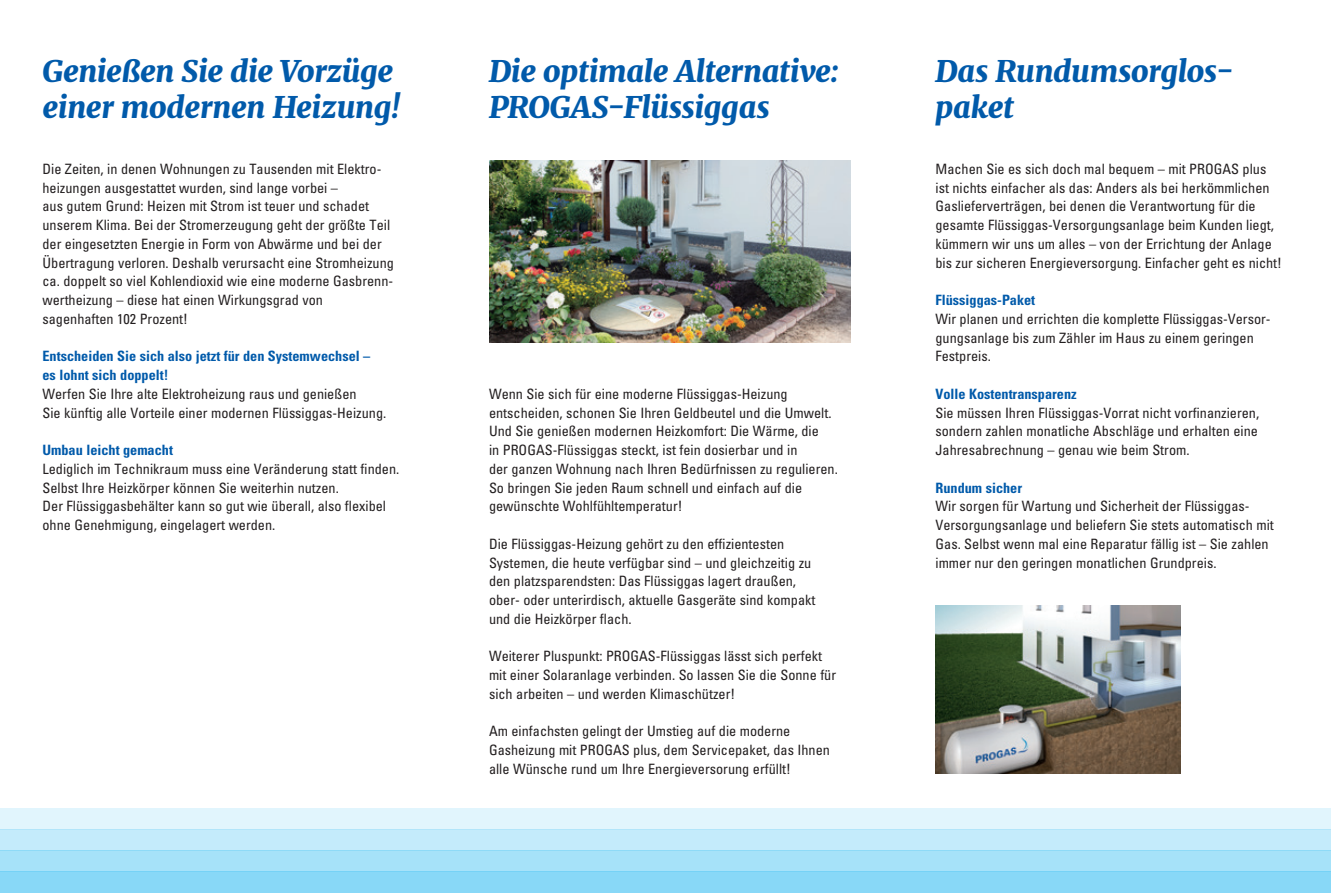
<style>
.page{position:relative;width:1331px;height:893px;background:#fff}
.page>*{position:absolute;margin:0;border:0;box-sizing:border-box;transform-origin:0 0}
.t1{font:italic 900 30px/36px "Merriweather";letter-spacing:-.01em;color:#015aaa}
.t2{font:condensed 14.25px/18.8px "Univers";color:#231f20}
.t3{font:700 condensed 14.25px/18.8px "Univers";color:#015aaa}
</style>
<div class="page">
<div style="left:0;top:872px;width:1331px;height:21px;background:#88d8f7"></div>
<div style="left:0;top:850px;width:1331px;height:22px;background:#a6e2f9"></div>
<div style="left:0;top:829px;width:1331px;height:21px;background:#c4ebfb"></div>
<div style="left:0;top:808px;width:1331px;height:21px;background:#e1f5fd"></div>
<img style="left:935px;top:605px;width:245px;height:169px">
<img style="left:489px;top:160px;width:361px;height:183px">
<h1 class="t1" style="left:43px;top:52px;width:360px">Genießen Sie die Vorzüge einer modernen Heizung!</h1>
<p class="t2" style="left:43px;top:159px;width:353px">Die Zeiten, in denen Wohnungen zu Tausenden mit Elektro&shy;heizungen ausgestattet wurden, sind lange vorbei –<br>aus gutem Grund: Heizen mit Strom ist teuer und schadet unserem Klima. Bei der Stromerzeugung geht der größte Teil der eingesetzten Energie in Form von Abwärme und bei der Übertragung verloren. Deshalb verursacht eine Stromheizung ca. doppelt so viel Kohlendioxid wie eine moderne Gasbrenn&shy;wertheizung – diese hat einen Wirkungsgrad von sagenhaften 102 Prozent!</p>
<p class="t3" style="left:43px;top:347px;width:329px">Entscheiden Sie sich also jetzt für den Systemwechsel – es lohnt sich doppelt!</p>
<p class="t2" style="left:43px;top:384px;width:345px">Werfen Sie Ihre alte Elektroheizung raus und genießen<br>Sie künftig alle Vorteile einer modernen Flüssiggas-Heizung.</p>
<p class="t3" style="left:43px;top:441px;width:132px">Umbau leicht gemacht</p>
<p class="t2" style="left:43px;top:459px;width:358px">Lediglich im Technikraum muss eine Veränderung statt finden.<br>Selbst Ihre Heizkörper können Sie weiterhin nutzen.<br>Der Flüssiggasbehälter kann so gut wie überall, also flexibel ohne Genehmigung, eingelagert werden.</p>
<h1 class="t1" style="left:489px;top:52px;width:351px">Die optimale Alternative:<br>PROGAS-Flüssiggas</h1>
<p class="t2" style="left:489px;top:384px;width:350px">Wenn Sie sich für eine moderne Flüssiggas-Heizung entscheiden, schonen Sie Ihren Geldbeutel und die Umwelt.<br>Und Sie genießen modernen Heizkomfort: Die Wärme, die<br>in PROGAS-Flüssiggas steckt, ist fein dosierbar und in<br>der ganzen Wohnung nach Ihren Bedürfnissen zu regulieren.<br>So bringen Sie jeden Raum schnell und einfach auf die gewünschte Wohlfühltemperatur!</p>
<p class="t2" style="left:489px;top:534px;width:328px">Die Flüssiggas-Heizung gehört zu den effizientesten Systemen, die heute verfügbar sind – und gleichzeitig zu den platzsparendsten: Das Flüssiggas lagert draußen, ober- oder unterirdisch, aktuelle Gasgeräte sind kompakt und die Heizkörper flach.</p>
<p class="t2" style="left:489px;top:647px;width:349px">Weiterer Pluspunkt: PROGAS-Flüssiggas lässt sich perfekt mit einer Solaranlage verbinden. So lassen Sie die Sonne für sich arbeiten – und werden Klimaschützer!</p>
<p class="t2" style="left:489px;top:722px;width:342px">Am einfachsten gelingt der Umstieg auf die moderne<br>Gasheizung mit PROGAS plus, dem Servicepaket, das Ihnen alle Wünsche rund um Ihre Energieversorung erfüllt!</p>
<h1 class="t1" style="left:935px;top:52px;width:300px">Das Rundumsorglos&shy;paket</h1>
<p class="t2" style="left:935px;top:159px;width:348px">Machen Sie es sich doch mal bequem – mit PROGAS plus ist nichts einfacher als das: Anders als bei herkömmlichen Gaslieferverträgen, bei denen die Verantwortung für die gesamte Flüssiggas-Versorgungsanlage beim Kunden liegt, kümmern wir uns um alles – von der Errichtung der Anlage bis zur sicheren Energieversorgung. Einfacher geht es nicht!</p>
<p class="t3" style="left:935px;top:291px;width:101px">Flüssiggas-Paket</p>
<p class="t2" style="left:935px;top:309px;width:337px">Wir planen und errichten die komplette Flüssiggas-Versor&shy;gungsanlage bis zum Zähler im Haus zu einem geringen<br>Festpreis.</p>
<p class="t3" style="left:935px;top:384px;width:143px">Volle Kostentransparenz</p>
<p class="t2" style="left:935px;top:403px;width:325px;text-align:justify">Sie müssen Ihren Flüssiggas-Vorrat nicht vorfinanzieren, sondern zahlen monatliche Abschläge und erhalten eine Jahresabrechnung – genau wie beim Strom.</p>
<p class="t3" style="left:935px;top:478px;width:88px">Rundum sicher</p>
<p class="t2" style="left:935px;top:497px;width:340px">Wir sorgen für Wartung und Sicherheit der Flüssiggas-Versorgungsanlage und beliefern Sie stets automatisch mit Gas. Selbst wenn mal eine Reparatur fällig ist – Sie zahlen immer nur den geringen monatlichen Grundpreis.</p>
</div>
